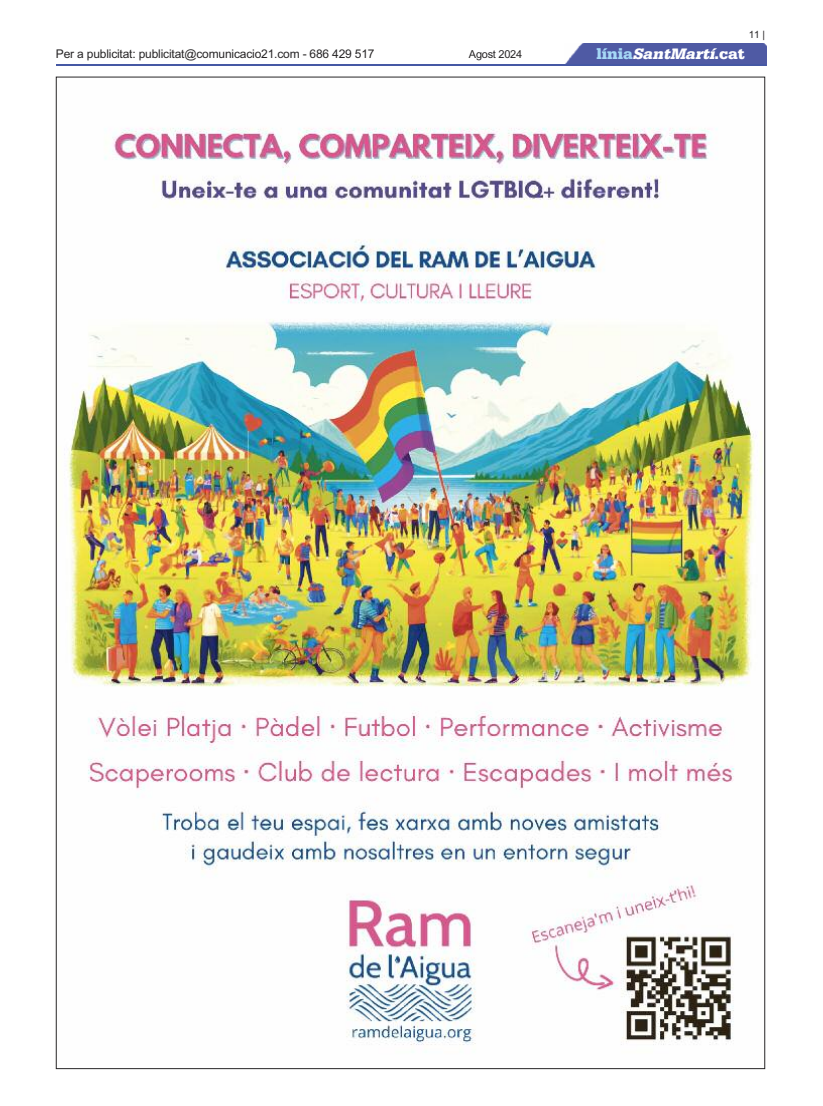
<style>
.page{position:relative;width:823px;height:1106px;background:#fff}
.page>*{position:absolute;margin:0;border:0;box-sizing:border-box;transform-origin:0 0}
.t1{font:italic 900 16px "Serifa";color:#fff}
.t2{font:12px "Arial";letter-spacing:-.015em;color:#272526}
.t3{font:11px "Arial";letter-spacing:-.025em;color:#272526}
.t4{font:10px "Arial";color:#272526}
.s1{font-style:normal;color:#a6d8f6}
.s2{font-style:normal}
</style>
<div class="page">
<div style="left:565px;top:44px;width:200px;height:20px;background:#4f5aa4"></div>
<hr style="left:57px;top:64px;width:708px;height:1px;background:#4558a4">
<img style="left:64px;top:127px;width:698px;height:918px">
<p class="t2" style="left:56px;top:47px;width:320px">Per a publicitat: publicitat@comunicacio21.com - 686 429 517</p>
<p class="t4" style="left:748px;top:29px;width:18px">11|</p>
<p class="t3" style="left:468px;top:48px;width:55px">Agost 2024</p>
<h1 class="t1" style="left:596px;top:44px;width:150px"><span class="s1">l í n i a</span> SantMartí<span class="s2">. c a t</span></h1>
</div>
